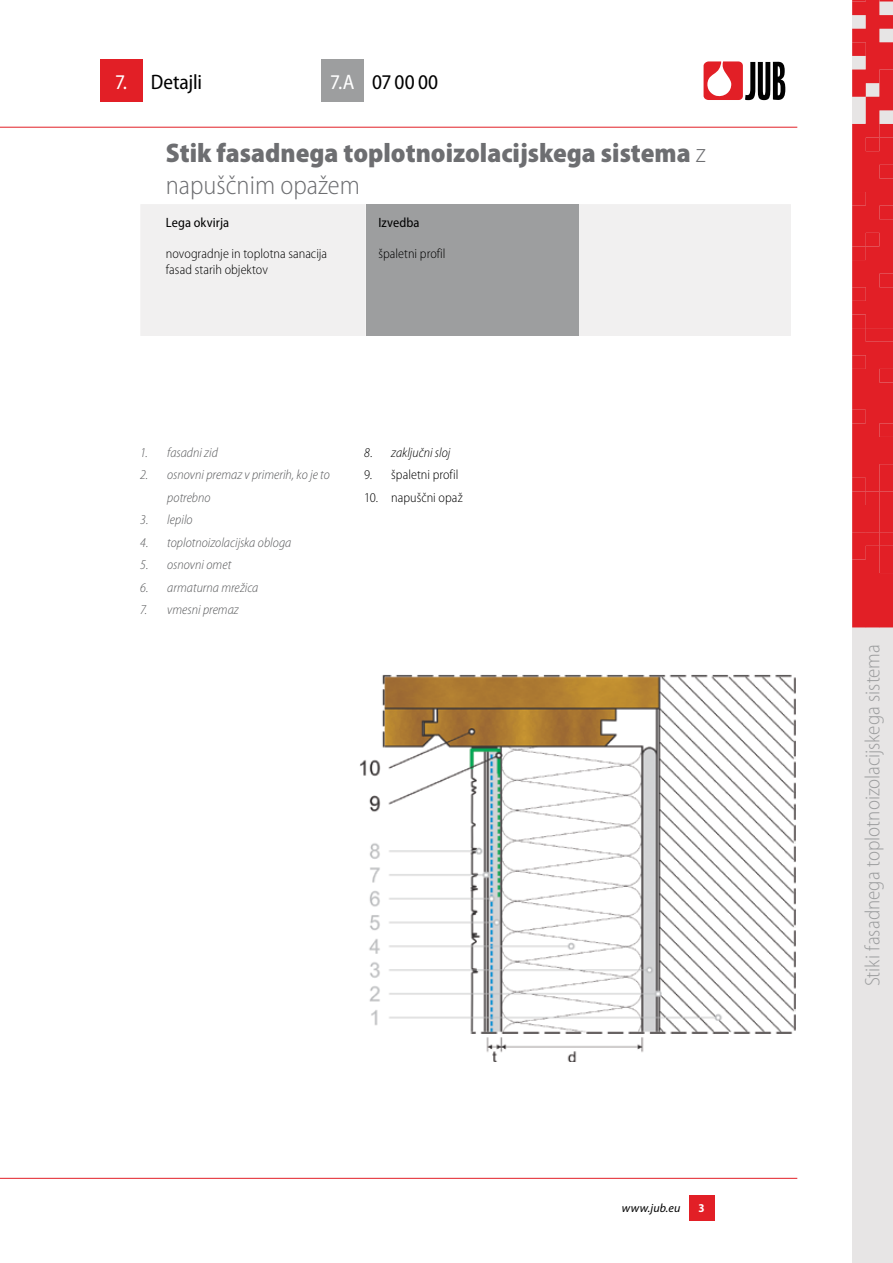
<style>
.page{position:relative;width:893px;height:1263px;background:#fff}
.page>*{position:absolute;margin:0;border:0;box-sizing:border-box;transform-origin:0 0}
.t1{font:900 semi-condensed 27px/32.4px "Myriad Pro";color:#6d6e71}
.t2{font:300 semi-condensed 21px "Myriad Pro";letter-spacing:-.005em;color:#9d9e9f}
.t3{font:semi-condensed 21px "Myriad Pro";letter-spacing:-.005em;color:#000}
.t4{font:italic 300 semi-condensed 13.5px/22.5px "Myriad Pro";color:#58595b}
.t5{font:300 semi-condensed 13.5px/16.2px "Myriad Pro";color:#000}
.t6{font:semi-condensed 13.5px "Myriad Pro";letter-spacing:.005em;color:#000}
.t7{font:italic 300 semi-condensed 13.5px "Myriad Pro";color:#000}
.t8{font:italic 12px "Myriad Pro";letter-spacing:.01em;color:#000}
.t9{font:700 semi-condensed 12px "Myriad Pro";color:#fff}
.s1{color:#fff}
.s2{font-weight:300}
</style>
<div class="page">
<hr style="left:0;top:127px;width:797px;height:1px;background:#e21f26">
<div style="left:140px;top:204px;width:651px;height:132px;background:#f1f0f0"></div>
<div style="left:366px;top:204px;width:212px;height:132px;background:#9d9e9f"></div>
<div style="left:100px;top:60px;width:42px;height:42px;background:#e21f26"></div>
<div style="left:321px;top:60px;width:43px;height:42px;background:#9d9e9f"></div>
<img style="left:360px;top:674px;width:435px;height:387px">
<svg style="left:703px;top:61px;width:83px;height:40px"></svg>
<div style="left:689px;top:1195px;width:25px;height:25px;background:#e21f26"></div>
<div style="left:852px;top:0;width:41px;height:1263px;background:#e7e5e5"></div>
<svg style="left:852px;top:0;width:41px;height:627px;background:#e22c33"></svg>
<hr style="left:0;top:1178px;width:797px;height:1px;background:#e21f26">
<h2 class="t3" style="left:115px;top:69px;width:88px"><span class="s1">7.</span> Detajli</h2>
<h2 class="t3" style="left:330px;top:69px;width:110px"><span class="s1">7.A</span> 07 00 00</h2>
<h1 class="t1" style="left:166px;top:136px;width:541px">Stik fasadnega toplotnoizolacijskega sistema <span class="s2">z napuščnim opažem</span></h1>
<p class="t6" style="left:166px;top:214px;width:65px">Lega okvirja</p>
<p class="t5" style="left:166px;top:245px;width:163px">novogradnje in toplotna sanacija fasad starih objektov</p>
<p class="t6" style="left:378px;top:214px;width:43px">Izvedba</p>
<p class="t5" style="left:378px;top:245px;width:69px">špaletni profil</p>
<p class="t4" style="left:140px;top:441px;width:79px">1. fasadni zid</p>
<p class="t4" style="left:167px;top:463px;width:164px;text-indent:-27px">2. osnovni premaz v primerih, ko je to potrebno</p>
<p class="t4" style="left:140px;top:508px;width:54px">3. lepilo</p>
<p class="t4" style="left:140px;top:531px;width:153px">4. toplotnoizolacijska obloga</p>
<p class="t4" style="left:140px;top:553px;width:92px">5. osnovni omet</p>
<p class="t4" style="left:140px;top:576px;width:120px">6. armaturna mrežica</p>
<p class="t4" style="left:140px;top:598px;width:100px">7. vmesni premaz</p>
<p class="t7" style="left:364px;top:444px;width:88px">8. zaključni sloj</p>
<p class="t5" style="left:364px;top:466px;width:96px">9. špaletni profil</p>
<p class="t5" style="left:364px;top:489px;width:100px">10. napuščni opaž</p>
<p class="t8" style="left:622px;top:1201px;width:60px">www.jub.eu</p>
<p class="t9" style="left:698px;top:1200px;width:8px">3</p>
<h2 class="t2" style="left:860px;top:986px;width:343px;rotate:-90deg">Stiki fasadnega toplotnoizolacijskega sistema</h2>
</div>
